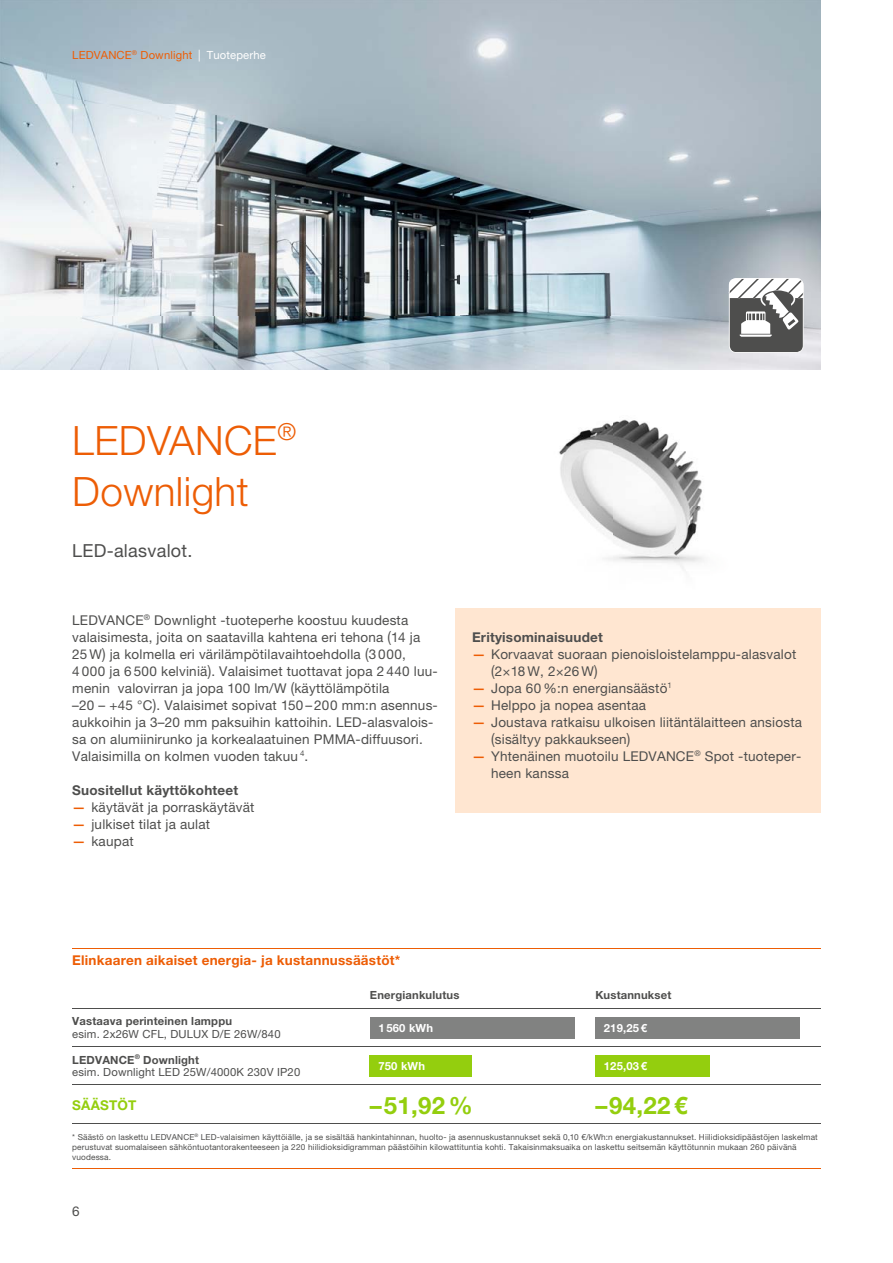
<style>
.page{position:relative;width:893px;height:1263px;background:#fff}
.page>*{position:absolute;margin:0;border:0;box-sizing:border-box;transform-origin:0 0}
.t1{font:300 40.5px/51px "Helvetica Neue LT Pro";letter-spacing:.01em;color:#ed5d05}
.t2{font:700 24px "Helvetica Neue LT Pro";letter-spacing:.015em;color:#94ce0e}
.t3{font:18px "Helvetica Neue LT Pro";letter-spacing:.015em;color:#4e4e4d}
.t4{font:13.5px/17px "Helvetica Neue LT Pro";letter-spacing:.015em;color:#4e4e4d}
.t5{font:700 13.5px "Helvetica Neue LT Pro";letter-spacing:.015em;color:#ed5d05}
.t6{font:700 13.5px "Helvetica Neue LT Pro";letter-spacing:.015em;color:#4e4e4d}
.t7{font:700 13.5px "Helvetica Neue LT Pro";letter-spacing:.015em;color:#94ce0e}
.t8{font:11.25px/12.8px "Helvetica Neue LT Pro";letter-spacing:.015em;color:#4e4e4d}
.t9{font:700 11.25px "Helvetica Neue LT Pro";letter-spacing:.015em;color:#4e4e4d}
.t10{font:11.25px "Helvetica Neue LT Pro";letter-spacing:.015em;color:#ed5d05}
.t11{font:700 11.25px "Helvetica Neue LT Pro";letter-spacing:.015em;color:#fff}
.t12{font:8.25px/9.8px "Helvetica Neue LT Pro";letter-spacing:.015em;color:#4e4e4d}
.s1{font-size:11.7px;color:#fff}
.s2{color:#fff}
.s3{font-size:15.15px}
.s4{font-weight:500;color:#ed5d05}
.s5{font-weight:700}
</style>
<div class="page">
<hr style="left:72px;top:948px;width:749px;height:1px;background:#ed5d05">
<hr style="left:72px;top:1168px;width:749px;height:1px;background:#ed5d05">
<img style="left:559px;top:419px;width:145px;height:150px">
<img style="left:0;top:0;width:821px;height:370px">
<svg style="left:729px;top:278px;width:75px;height:75px"></svg>
<div style="left:455px;top:608px;width:366px;height:204px;background:#ffe6d1"></div>
<div style="left:595px;top:1017px;width:204px;height:21px;background:#818281"></div>
<div style="left:370px;top:1055px;width:102px;height:21px;background:#94ce0e"></div>
<div style="left:595px;top:1055px;width:115px;height:21px;background:#94ce0e"></div>
<div style="left:370px;top:1017px;width:204px;height:21px;background:#818281"></div>
<hr style="left:72px;top:1008px;width:749px;height:1px;background:#4e4e4d">
<hr style="left:72px;top:1046px;width:749px;height:1px;background:#4e4e4d">
<hr style="left:72px;top:1084px;width:749px;height:1px;background:#4e4e4d">
<hr style="left:72px;top:1123px;width:749px;height:1px;background:#4e4e4d">
<p class="t10" style="left:72px;top:51px;width:195px">LEDVANCE<sup>®</sup> Downlight <span class="s1">|</span> <span class="s2">Tuoteperhe</span></p>
<h1 class="t1" style="left:72px;top:419px;width:225px">LEDVANCE<sup>®<br></sup>Downlight</h1>
<h3 class="t3" style="left:72px;top:544px;width:122px">LED-alasvalot.</h3>
<p class="t4" style="left:72px;top:613px;width:367px">LEDVANCE<sup>®</sup> Downlight -tuoteperhe koostuu kuudesta valaisimesta, joita on saatavilla kahtena eri tehona <span class="s3">(</span>14 ja 25 W<span class="s3">)</span> ja kolmella eri värilämpötilavaihtoehdolla <span class="s3">(</span>3 000,<br>4 000 ja 6 500 kelviniä<span class="s3">)</span>. Valaisimet tuottavat jopa 2 440 luu&shy;menin valovirran ja jopa 100 lm/W <span class="s3">(</span>käyttölämpötila<br>–20 – +45 °C<span class="s3">)</span>. Valaisimet sopivat 150 – 200 mm:n asennus&shy;aukkoihin ja 3–20 mm paksuihin kattoihin. LED-alasvalois&shy;sa on alumiinirunko ja korkealaatuinen PMMA-diffuusori.<br>Valaisimilla on kolmen vuoden takuu <sup>4</sup>.</p>
<p class="t6" style="left:72px;top:785px;width:167px">Suositellut käyttökohteet</p>
<p class="t4" style="left:72px;top:800px;width:184px"><span class="s4">—</span> käytävät ja porraskäytävät</p>
<p class="t4" style="left:72px;top:817px;width:139px"><span class="s4">—</span> julkiset tilat ja aulat</p>
<p class="t4" style="left:72px;top:834px;width:63px"><span class="s4">—</span> kaupat</p>
<p class="t6" style="left:472px;top:632px;width:132px">Erityisominaisuudet</p>
<p class="t4" style="left:491px;top:647px;width:307px;text-indent:-19px"><span class="s4">—</span> Korvaavat suoraan pienoisloistelamppu-alasvalot <span class="s3">(</span>2×18 W, 2×26 W<span class="s3">)</span></p>
<p class="t4" style="left:472px;top:681px;width:201px"><span class="s4">—</span> Jopa 60 %:n energiansäästö<sup>1</sup></p>
<p class="t4" style="left:472px;top:698px;width:176px"><span class="s4">—</span> Helppo ja nopea asentaa</p>
<p class="t4" style="left:491px;top:715px;width:312px;text-indent:-19px"><span class="s4">—</span> Joustava ratkaisu ulkoisen liitäntälaitteen ansiosta <span class="s3">(</span>sisältyy pakkaukseen<span class="s3">)</span></p>
<p class="t4" style="left:491px;top:749px;width:312px;text-indent:-19px"><span class="s4">—</span> Yhtenäinen muotoilu LEDVANCE<sup>®</sup> Spot -tuoteper&shy;heen kanssa</p>
<p class="t5" style="left:72px;top:956px;width:329px">Elinkaaren aikaiset energia- ja kustannussäästöt*</p>
<p class="t9" style="left:72px;top:1017px;width:161px">Vastaava perinteinen lamppu</p>
<p class="t8" style="left:72px;top:1029px;width:210px">esim. 2x26W CFL, DULUX D/E 26W/840</p>
<p class="t9" style="left:370px;top:991px;width:91px">Energiankulutus</p>
<p class="t9" style="left:595px;top:991px;width:78px">Kustannukset</p>
<p class="t11" style="left:378px;top:1023px;width:56px">1 560 kWh</p>
<p class="t11" style="left:604px;top:1023px;width:45px">219,25 €</p>
<p class="t8" style="left:72px;top:1054px;width:229px"><span class="s5">LEDVANCE</span><sup>®</sup> <span class="s5">Downlight<br></span>esim. Downlight LED 25W/4000K 230V IP20</p>
<p class="t11" style="left:378px;top:1062px;width:48px">750 kWh</p>
<p class="t11" style="left:604px;top:1062px;width:45px">125,03 €</p>
<p class="t7" style="left:72px;top:1100px;width:66px">SÄÄSTÖT</p>
<h2 class="t2" style="left:370px;top:1097px;width:104px">– 51,92 %</h2>
<h2 class="t2" style="left:595px;top:1097px;width:94px">– 94,22 €</h2>
<p class="t12" style="left:72px;top:1133px;width:747px">* Säästö on laskettu LEDVANCE<sup>®</sup> LED-valaisimen käyttöiälle, ja se sisältää hankintahinnan, huolto- ja asennuskustannukset sekä 0,10 €/kWh:n energiakustannukset. Hiilidioksidipäästöjen laskelmat perustuvat suomalaiseen sähköntuotantorakenteeseen ja 220 hiilidioksidigramman päästöihin kilowattituntia kohti. Takaisinmaksuaika on laskettu seitsemän käyttötunnin mukaan 260 päivänä vuodessa.</p>
<p class="t4" style="left:72px;top:1204px;width:9px">6</p>
</div>
